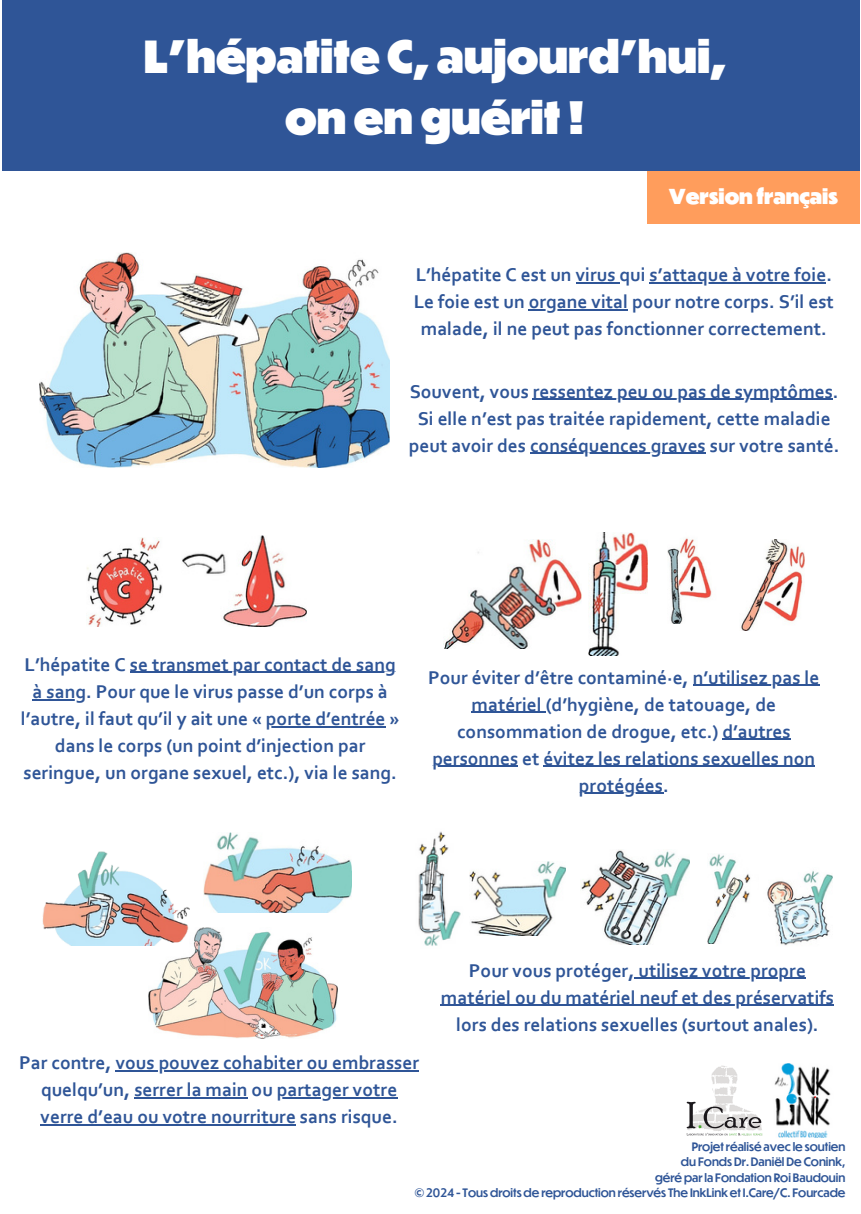
<style>
.page{position:relative;width:861px;height:1214px;background:#fff}
.page>*{position:absolute;margin:0;border:0;box-sizing:border-box;transform-origin:0 0}
.t1{font:900 43.6px/60.8px "Dunbar Tall";color:#fff;text-align:center}
.t2{font:900 20.2px "Dunbar Tall";color:#fff}
.t3{font:700 19.4px/27px "Corbel";color:#2f5597;text-align:center}
.t4{font:500 11.4px/15.2px "Dunbar Tall";color:#2f5597;text-align:right}
</style>
<div class="page">
<img style="left:40px;top:252px;width:349px;height:215px">
<img style="left:87px;top:537px;width:75px;height:89px">
<img style="left:182px;top:535px;width:125px;height:91px">
<img style="left:148px;top:927px;width:189px;height:111px">
<img style="left:203px;top:832px;width:149px;height:80px">
<img style="left:42px;top:851px;width:147px;height:94px">
<img style="left:444px;top:539px;width:138px;height:109px">
<img style="left:667px;top:538px;width:45px;height:85px">
<img style="left:589px;top:532px;width:58px;height:123px">
<img style="left:740px;top:540px;width:65px;height:90px">
<img style="left:418px;top:831px;width:43px;height:115px">
<img style="left:469px;top:861px;width:96px;height:74px">
<img style="left:581px;top:850px;width:109px;height:94px">
<img style="left:767px;top:870px;width:65px;height:76px">
<img style="left:708px;top:854px;width:43px;height:89px">
<div style="left:2px;top:0;width:858px;height:171px;background:#2f5597"></div>
<div style="left:647px;top:171px;width:213px;height:52px;background:#ff9d5c"></div>
<hr style="left:576px;top:282px;width:44px;height:1px;background:#2f5597">
<hr style="left:650px;top:282px;width:176px;height:1px;background:#2f5597">
<hr style="left:529px;top:309px;width:99px;height:1px;background:#2f5597">
<hr style="left:533px;top:399px;width:300px;height:1px;background:#2f5597">
<hr style="left:530px;top:453px;width:176px;height:1px;background:#2f5597">
<hr style="left:130px;top:672px;width:266px;height:1px;background:#2f5597">
<hr style="left:33px;top:699px;width:53px;height:1px;background:#2f5597">
<hr style="left:266px;top:726px;width:120px;height:1px;background:#2f5597">
<hr style="left:693px;top:684px;width:126px;height:2px;background:#2f5597">
<hr style="left:472px;top:711px;width:74px;height:2px;background:#2f5597">
<hr style="left:722px;top:738px;width:69px;height:2px;background:#2f5597">
<hr style="left:432px;top:765px;width:86px;height:2px;background:#2f5597">
<hr style="left:544px;top:765px;width:271px;height:2px;background:#2f5597">
<hr style="left:579px;top:793px;width:84px;height:1px;background:#2f5597">
<hr style="left:116px;top:1070px;width:303px;height:1px;background:#2f5597">
<hr style="left:134px;top:1097px;width:114px;height:1px;background:#2f5597">
<hr style="left:277px;top:1097px;width:120px;height:1px;background:#2f5597">
<hr style="left:41px;top:1124px;width:255px;height:1px;background:#2f5597">
<img style="left:774px;top:1063px;width:57px;height:74px">
<img style="left:686px;top:1065px;width:77px;height:71px">
<hr style="left:635px;top:977px;width:171px;height:1px;background:#2f5597">
<hr style="left:441px;top:1004px;width:393px;height:1px;background:#2f5597">
<p class="t1" style="left:143px;top:24px;width:585px">L’hépatite C, aujourd’hui, on en guérit !</p>
<p class="t2" style="left:669px;top:182px;width:171px">Version français</p>
<p class="t3" style="left:416px;top:263px;width:418px">L’hépatite C est un virus qui s’attaque à votre foie.</p>
<p class="t3" style="left:414px;top:290px;width:422px">Le foie est un organe vital pour notre corps. S’il est</p>
<h2 class="t3" style="left:421px;top:317px;width:408px">malade, il ne peut pas fonctionner correctement.</h2>
<p class="t3" style="left:410px;top:379px;width:430px">Souvent, vous ressentez peu ou pas de symptômes.</p>
<p class="t3" style="left:409px;top:406px;width:432px">Si elle n’est pas traitée rapidement, cette maladie peut avoir des conséquences graves sur votre santé.</p>
<p class="t3" style="left:25px;top:652px;width:373px">L’hépatite C se transmet par contact de sang</p>
<p class="t3" style="left:21px;top:679px;width:380px">à sang. Pour que le virus passe d’un corps à l’autre, il faut qu’il y ait une « porte d’entrée »</p>
<p class="t3" style="left:23px;top:733px;width:375px">dans le corps (un point d’injection par seringue, un organe sexuel, etc.), via le sang.</p>
<p class="t3" style="left:428px;top:665px;width:393px">Pour éviter d’être contaminé·e, n’utilisez pas le</p>
<h2 class="t3" style="left:457px;top:692px;width:335px">matériel (d’hygiène, de tatouage, de consommation de drogue, etc.) d’autres</h2>
<h2 class="t3" style="left:432px;top:746px;width:385px">personnes et évitez les relations sexuelles non</h2>
<p class="t3" style="left:579px;top:773px;width:91px">protégées.</p>
<p class="t3" style="left:441px;top:958px;width:395px">Pour vous protéger, utilisez votre propre matériel ou du matériel neuf et des préservatifs lors des relations sexuelles (surtout anales).</p>
<p class="t3" style="left:19px;top:1051px;width:402px">Par contre, vous pouvez cohabiter ou embrasser</p>
<p class="t3" style="left:41px;top:1078px;width:358px">quelqu’un, serrer la main ou partager votre</p>
<p class="t3" style="left:41px;top:1105px;width:359px">verre d’eau ou votre nourriture sans risque.</p>
<p class="t4" style="left:414px;top:1138px;width:433px">Projet réalisé avec le soutien<br>du Fonds Dr. Daniël De Conink,<br>géré par la Fondation Roi Baudouin<br>© 2024 - Tous droits de reproduction réservés The InkLink et I.Care/C. Fourcade</p>
</div>
